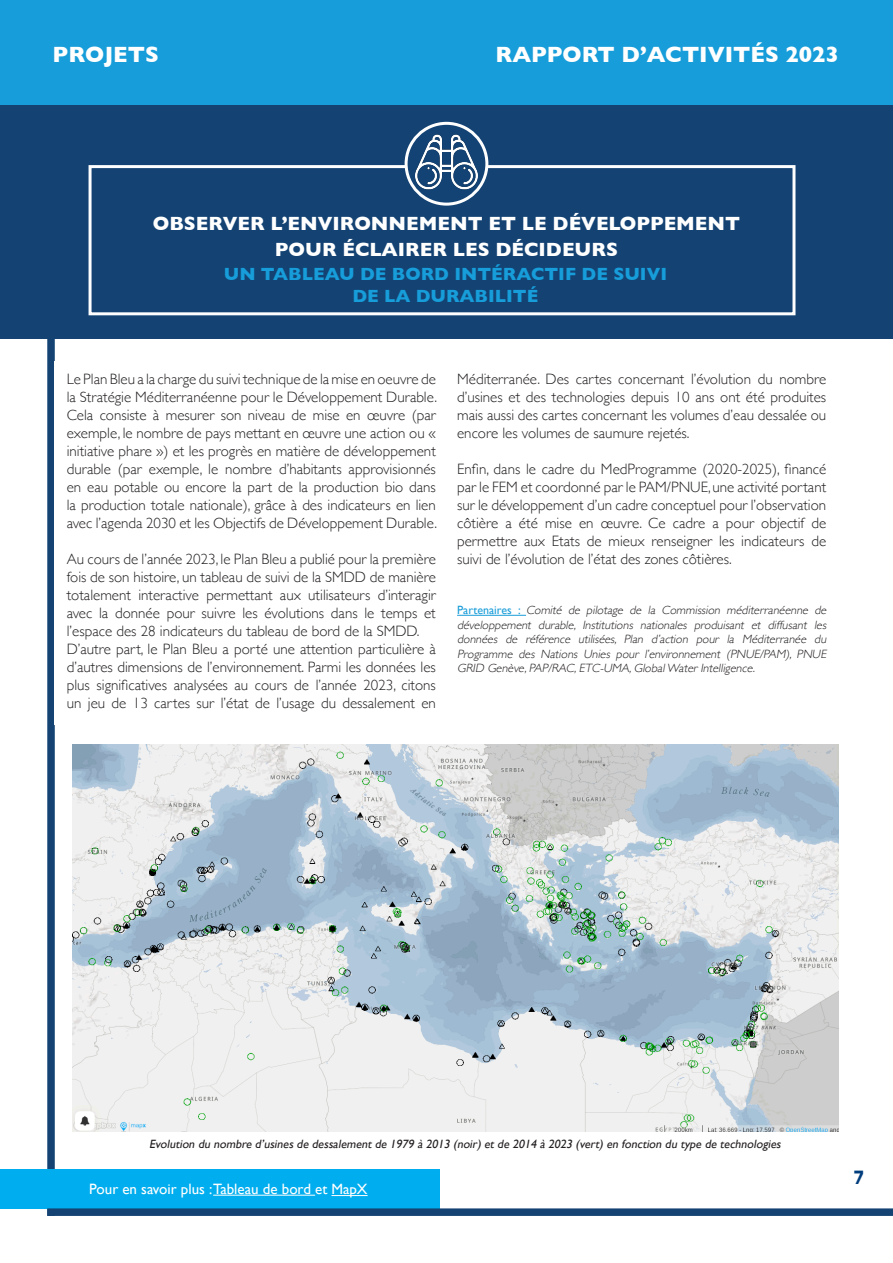
<style>
.page{position:relative;width:893px;height:1263px;background:#fff}
.page>*{position:absolute;margin:0;border:0;box-sizing:border-box;transform-origin:0 0}
.t1{font:700 22.5px "Gill Sans";color:#fff}
.t2{font:700 19.5px "Gill Sans";color:#fff}
.t3{font:700 18px "Gill Sans";color:#179dd9}
.t4{font:700 18px "Antique Olive Std";color:#013d7d}
.t5{font:300 15px/18px "Gill Sans";color:#231f20;text-align:justify}
.t6{font:15px "Gill Sans";color:#fff}
.t7{font:italic 300 12px/14.4px "Gill Sans";color:#231f20;text-align:justify}
.t8{font:italic 12px "Gill Sans";color:#231f20}
.s1{font-weight:400;font-style:normal;color:#1a9dd9}
.s2{font-family:"Gill Sans Std"}
</style>
<div class="page">
<div style="left:47px;top:0;width:8px;height:1216px;background:#134273"></div>
<div style="left:0;top:0;width:893px;height:338px;background:#134273"></div>
<div style="left:0;top:0;width:893px;height:105px;background:#179dd9"></div>
<div style="left:89px;top:165px;width:706px;height:150px;border:3px solid #fff"></div>
<svg style="left:406px;top:123px;width:81px;height:81px"></svg>
<div style="left:405px;top:122px;width:83px;height:84px;border:3px solid #fff;border-radius:50%"></div>
<div style="left:0;top:1169px;width:439px;height:40px;background:#00aeef"></div>
<div style="left:47px;top:1208px;width:846px;height:8px;background:#134273"></div>
<div style="left:54px;top:361px;width:785px;height:363px;background:#fff"></div>
<hr style="left:457px;top:615px;width:69px;height:1px;background:#1a9dd9">
<img style="left:415px;top:131px;width:63px;height:62px">
<hr style="left:213px;top:1195px;width:102px;height:1px;background:#fff">
<hr style="left:331px;top:1195px;width:37px;height:1px;background:#fff">
<img style="left:73px;top:744px;width:765px;height:387px">
<h1 class="t1" style="left:53px;top:37px;width:108px">PROJETS</h1>
<h1 class="t1" style="left:496px;top:37px;width:345px">RAPPORT D’ACTIVITÉS 2023</h1>
<p class="t2" style="left:153px;top:208px;width:589px">OBSERVER L’ENVIRONNEMENT ET LE DÉVELOPPEMENT</p>
<p class="t2" style="left:275px;top:234px;width:344px">POUR ÉCLAIRER LES DÉCIDEURS</p>
<p class="t3" style="left:224px;top:260px;width:445px">UN TABLEAU DE BORD INTÉRACTIF DE SUIVI</p>
<p class="t3" style="left:352px;top:281px;width:187px">DE LA DURABILITÉ</p>
<p class="t5" style="left:67px;top:369px;width:372px">Le Plan Bleu a la charge du suivi technique de la mise en oeuvre de la Stratégie Méditerranéenne pour le Développement Durable.<br>Cela consiste à mesurer son niveau de mise en œuvre (par exemple, le nombre de pays mettant en œuvre une action ou « initiative phare ») et les progrès en matière de développement durable (par exemple, le nombre d’habitants approvisionnés en eau potable ou encore la part de la production bio dans la production totale nationale), grâce à des indicateurs en lien avec l’agenda 2030 et les Objectifs de Développement Durable.</p>
<p class="t5" style="left:67px;top:549px;width:371px">Au cours de l’année 2023, le Plan Bleu a publié pour la première fois de son histoire, un tableau de suivi de la SMDD de manière totalement interactive permettant aux utilisateurs d’interagir avec la donnée pour suivre les évolutions dans le temps et l’espace des 28 indicateurs du tableau de bord de la SMDD.</p>
<p class="t5" style="left:67px;top:639px;width:371px">D’autre part, le Plan Bleu a porté une attention particulière à d’autres dimensions de l’environnement. Parmi les données les plus significatives analysées au cours de l’année 2023, citons un jeu de 13 cartes sur l’état de l’usage du dessalement en</p>
<p class="t5" style="left:457px;top:369px;width:371px">Méditerranée. Des cartes concernant l’évolution du nombre d’usines et des technologies depuis 10 ans ont été produites mais aussi des cartes concernant les volumes d’eau dessalée ou encore les volumes de saumure rejetés.</p>
<p class="t5" style="left:457px;top:459px;width:371px">Enfin, dans le cadre du MedProgramme (2020-2025), financé par le FEM et coordonné par le PAM/PNUE, une activité portant sur le développement d’un cadre conceptuel pour l’observation côtière a été mise en œuvre. Ce cadre a pour objectif de permettre aux Etats de mieux renseigner les indicateurs de suivi de l’évolution de l’état des zones côtières.</p>
<p class="t7" style="left:457px;top:603px;width:374px"><span class="s1">Pa rte n a i re s :</span> Comité de pilotage de la Commission méditerranéenne de développement durable, Institutions nationales produisant et diffusant les données de référence utilisées, Plan d’action pour la Méditerranée du Programme des Nations Unies pour l’environnement (PNUE/PAM), PNUE GRID Genève,PAP/RAC,ETC-UMA,GlobalWaterIntelligence.</p>
<p class="t8" style="left:149px;top:1137px;width:636px">Evolution du nombre d’usines de dessalement de 1979 à 2013 (noir) et de 2014 à 2023 (vert) en fonction du type de technologies</p>
<p class="t6" style="left:89px;top:1180px;width:280px">Pour en savoir plus :Tableau de bord et <span class="s2">MapX</span></p>
<p class="t4" style="left:854px;top:1166px;width:12px">7</p>
</div>
